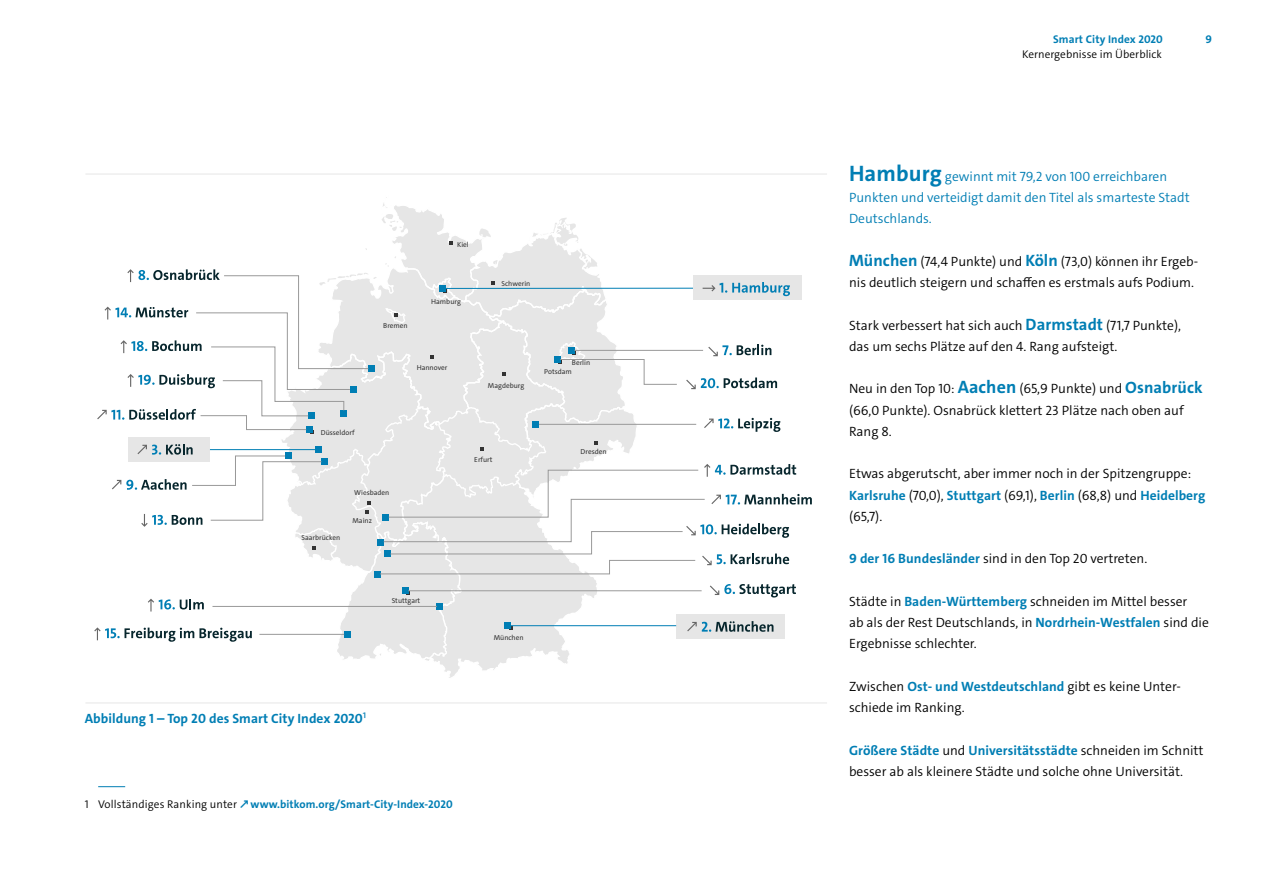
<style>
.page{position:relative;width:1263px;height:893px;background:#fff}
.page>*{position:absolute;margin:0;border:0;box-sizing:border-box;transform-origin:0 0}
.Fließtext{font:300 13.5px/21.3px "The Sans C4 s";color:#000}
.Fließtext-2{font:300 13.5px/21.3px "The Sans C4 s";color:#007eb4}
.Fließtext-3{font:700 13.5px "The Sans C4 s";letter-spacing:.005em;color:#007eb4}
.Fußnoten{font:700 11.25px "The Sans C4 s";letter-spacing:.005em;color:#007eb4}
.t1{font:300 11.25px "The Sans C4 s";letter-spacing:.005em;color:#000}
.t2{font:7.2px "The Sans C4 s";color:#333}
.s1{font-weight:300}
.s2{font-weight:300;color:#000}
.s3{font-weight:700;font-size:22.5px}
.s4{font-weight:700;font-size:16.5px;color:#007eb4}
.s5{font-weight:700;font-size:18px;color:#007eb4}
.s6{font-weight:700;color:#007eb4}
</style>
<div class="page">
<div style="left:129px;top:437px;width:81px;height:25px;background:#e6e6e6"></div>
<div style="left:676px;top:615px;width:109px;height:24px;background:#e6e6e6"></div>
<svg style="left:280px;top:197px;width:358px;height:481px"></svg>
<svg style="left:192px;top:275px;width:513px;height:299px"></svg>
<hr style="left:439px;top:288px;width:255px;height:1px;background:#007eb4">
<svg style="left:708px;top:345px;width:63px;height:11px"></svg>
<svg style="left:686px;top:377px;width:91px;height:12px"></svg>
<svg style="left:686px;top:524px;width:103px;height:14px"></svg>
<svg style="left:702px;top:553px;width:87px;height:12px"></svg>
<svg style="left:710px;top:584px;width:86px;height:13px"></svg>
<svg style="left:704px;top:418px;width:76px;height:14px"></svg>
<svg style="left:704px;top:464px;width:92px;height:13px"></svg>
<svg style="left:711px;top:494px;width:101px;height:11px"></svg>
<svg style="left:687px;top:621px;width:86px;height:11px"></svg>
<svg style="left:94px;top:627px;width:158px;height:15px"></svg>
<svg style="left:148px;top:599px;width:56px;height:12px"></svg>
<svg style="left:141px;top:514px;width:61px;height:13px"></svg>
<svg style="left:112px;top:479px;width:75px;height:11px"></svg>
<svg style="left:137px;top:444px;width:56px;height:11px"></svg>
<svg style="left:121px;top:340px;width:81px;height:13px"></svg>
<svg style="left:127px;top:374px;width:88px;height:14px"></svg>
<svg style="left:97px;top:409px;width:99px;height:11px"></svg>
<svg style="left:105px;top:307px;width:83px;height:12px"></svg>
<svg style="left:127px;top:269px;width:93px;height:13px"></svg>
<div style="left:694px;top:276px;width:108px;height:24px;background:#e6e6e6"></div>
<svg style="left:703px;top:282px;width:87px;height:14px"></svg>
<hr style="left:408px;top:590px;width:294px;height:1px;background:#999">
<hr style="left:259px;top:634px;width:85px;height:1px;background:#999">
<hr style="left:210px;top:449px;width:106px;height:1px;background:#007eb4">
<hr style="left:212px;top:606px;width:225px;height:1px;background:#999">
<hr style="left:511px;top:625px;width:165px;height:1px;background:#007eb4">
<svg style="left:98px;top:786px;width:27px;height:1px"></svg>
<hr style="left:85px;top:174px;width:742px;height:1px;background:#e6e6e6">
<hr style="left:85px;top:703px;width:742px;height:1px;background:#e6e6e6">
<p class="t2" style="left:457px;top:239px;width:13px">Kiel</p>
<p class="t2" style="left:383px;top:321px;width:26px">Bremen</p>
<p class="t2" style="left:431px;top:297px;width:31px">Hamburg</p>
<p class="t2" style="left:417px;top:363px;width:32px">Hannover</p>
<p class="t2" style="left:501px;top:278px;width:30px">Schwerin</p>
<p class="t2" style="left:488px;top:381px;width:38px">Magdeburg</p>
<p class="t2" style="left:572px;top:358px;width:20px">Berlin</p>
<p class="t2" style="left:544px;top:367px;width:29px">Potsdam</p>
<p class="t2" style="left:321px;top:427px;width:35px">Düsseldorf</p>
<p class="t2" style="left:354px;top:488px;width:37px">Wiesbaden</p>
<p class="t2" style="left:301px;top:533px;width:40px">Saarbrücken</p>
<p class="t2" style="left:352px;top:516px;width:21px">Mainz</p>
<p class="t2" style="left:474px;top:455px;width:20px">Erfurt</p>
<p class="t2" style="left:581px;top:446px;width:28px">Dresden</p>
<p class="t2" style="left:392px;top:596px;width:30px">Stuttgart</p>
<p class="t2" style="left:494px;top:633px;width:31px">München</p>
<p class="Fließtext-3" style="left:85px;top:710px;width:283px">Abbildung 1 – Top 20 des Smart City Index 2020<span class="s1">1</span></p>
<p class="Fußnoten" style="left:85px;top:797px;width:369px"><span class="s2">1 Vollständiges Ranking unter</span> ↗www.bitkom.org/Smart-City-Index-2020</p>
<p class="Fußnoten" style="left:1053px;top:31px;width:111px">Smart City Index 2020</p>
<p class="Fußnoten" style="left:1205px;top:31px;width:8px">9</p>
<p class="t1" style="left:1022px;top:47px;width:141px">Kernergebnisse im Überblick</p>
<p class="Fließtext-2" style="left:849px;top:166px;width:342px"><span class="s3">Hamburg</span> gewinnt mit 79,2 von 100 erreichbaren<br>Punkten und verteidigt damit den Titel als smarteste Stadt<br>Deutschlands.</p>
<p class="Fließtext" style="left:849px;top:251px;width:351px"><span class="s4">München</span> (74,4 Punkte) und <span class="s4">Köln</span> (73,0) können ihr Ergeb&shy;nis deutlich steigern und schaffen es erstmals aufs Podium.</p>
<p class="Fließtext" style="left:849px;top:314px;width:333px">Stark verbessert hat sich auch <span class="s4">Darmstadt</span> (71,7 Punkte), das um sechs Plätze auf den 4. Rang aufsteigt.</p>
<p class="Fließtext" style="left:849px;top:378px;width:355px">Neu in den Top 10: <span class="s5">Aachen</span> (65,9 Punkte) und <span class="s4">Osnabrück </span>(66,0 Punkte). Osnabrück klettert 23 Plätze nach oben auf<br>Rang 8.</p>
<p class="Fließtext" style="left:849px;top:463px;width:358px">Etwas abgerutscht, aber immer noch in der Spitzengruppe:<br><span class="s6">Karlsruhe</span> (70,0), <span class="s6">Stuttgart</span> (69,1), <span class="s6">Berlin</span> (68,8) und <span class="s6">Heidelberg </span>(65,7).</p>
<p class="Fließtext" style="left:849px;top:548px;width:300px"><span class="s6">9 der 16 Bundesländer</span> sind in den Top 20 vertreten.</p>
<p class="Fließtext" style="left:849px;top:591px;width:361px">Städte in <span class="s6">Baden-Württemberg</span> schneiden im Mittel besser<br>ab als der Rest Deutschlands, in <span class="s6">Nordrhein-Westfalen</span> sind die<br>Ergebnisse schlechter.</p>
<p class="Fließtext" style="left:849px;top:676px;width:333px">Zwischen <span class="s6">Ost- und Westdeutschland</span> gibt es keine Unter&shy;schiede im Ranking.</p>
<p class="Fließtext" style="left:849px;top:740px;width:356px"><span class="s6">Größere Städte</span> und <span class="s6">Universitätsstädte</span> schneiden im Schnitt besser ab als kleinere Städte und solche ohne Universität.</p>
</div>
